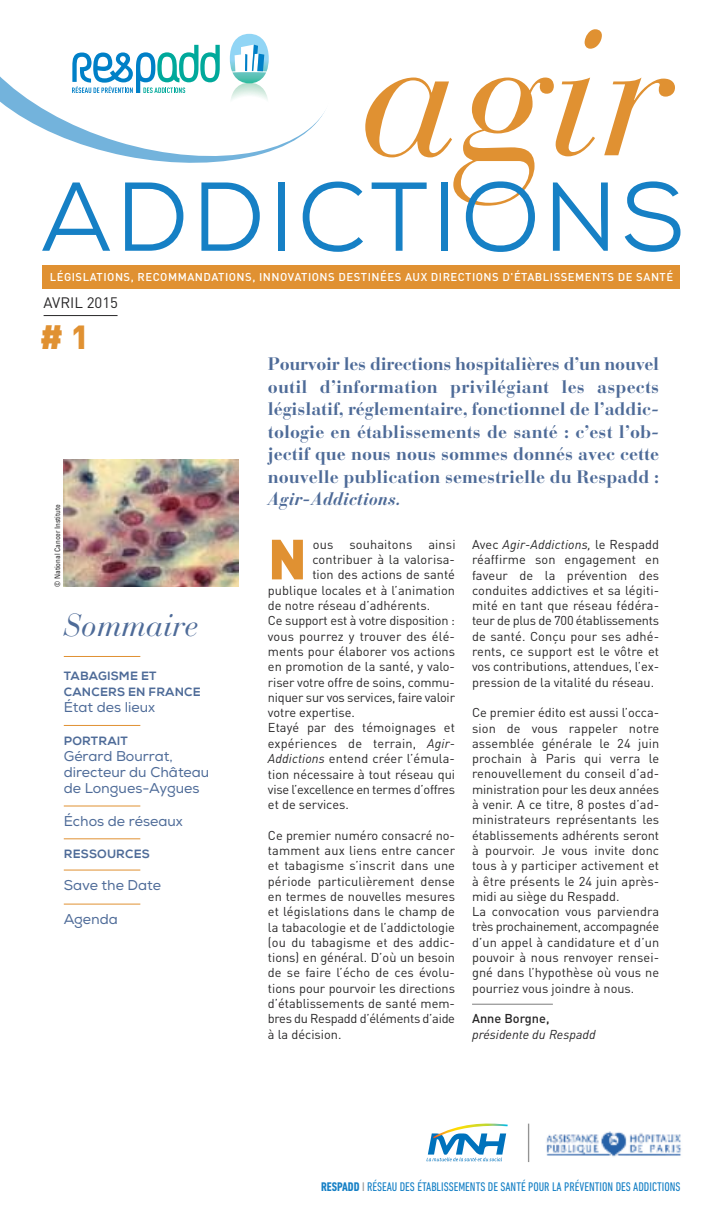
<style>
.page{position:relative;width:723px;height:1212px;background:#fff}
.page>*{position:absolute;margin:0;border:0;box-sizing:border-box;transform-origin:0 0}
.t1{font:italic 180px "Bauer Bodoni";color:#e09132}
.t2{font:97.5px "Nexa";letter-spacing:.035em;color:#1680c5}
.t3{font:900 55.65px "DIN";color:#e09132}
.t4{font:900 33px "DIN";color:#e09132}
.t5{font:italic 31.5px "Bauer Bodoni";color:#4e6b98}
.t6{font:700 18px/22.5px "Bauer Bodoni";color:#4e6b98;text-align:justify}
.t7{font:italic 700 18px "Bauer Bodoni";color:#4e6b98}
.t8{font:15px "DIN";color:#272627}
.t9{font:13.5px/16.2px "Nexa";color:#4e6b98}
.t10{font:12.75px/15.3px "DIN";color:#272627;text-align:justify}
.t11{font:condensed 12.75px "DIN Next LT Pro";color:#1680c5}
.t12{font:italic 12.75px "DINOT";color:#272627}
.t13{font:12.75px "DIN";letter-spacing:-.02em;color:#272627}
.t14{font:500 12.75px "DIN";color:#272627}
.t15{font:12px/15.5px "Nexa X Bold";letter-spacing:.015em;color:#4e6b98}
.t16{font:500 11.25px "DIN";letter-spacing:.045em;color:#fff}
.t17{font:condensed 7.5px "Univers LT Std";color:#272627}
.s1{font-family:"DINOT";font-style:italic}
.s2{font-family:"DIN";font-style:normal}
.s3{font-weight:700}
.s4{color:#939393}
</style>
<div class="page">
<hr style="left:44px;top:315px;width:74px;height:1px;background:#272627">
<svg style="left:0;top:33px;width:325px;height:127px"></svg>
<svg style="left:72px;top:45px;width:148px;height:48px"></svg>
<svg style="left:230px;top:34px;width:39px;height:98px"></svg>
<svg style="left:426px;top:1123px;width:82px;height:38px"></svg>
<img style="left:546px;top:1131px;width:135px;height:26px">
<hr style="left:528px;top:1123px;width:1px;height:39px;background:#939393">
<div style="left:43px;top:266px;width:637px;height:23px;background:#e09132"></div>
<hr style="left:472px;top:1004px;width:81px;height:1px;background:#7d7d7d">
<img style="left:64px;top:459px;width:174px;height:128px">
<hr style="left:64px;top:725px;width:76px;height:1px;background:#e09132">
<hr style="left:64px;top:806px;width:76px;height:1px;background:#e09132">
<hr style="left:64px;top:870px;width:76px;height:1px;background:#e09132">
<hr style="left:64px;top:904px;width:76px;height:1px;background:#e09132">
<hr style="left:64px;top:656px;width:76px;height:1px;background:#e09132">
<hr style="left:64px;top:838px;width:76px;height:1px;background:#e09132">
<h1 class="t1" style="left:359px;top:29px;width:311px">agir</h1>
<h2 class="t2" style="left:40px;top:182px;width:646px">ADDICTIONS</h2>
<p class="t16" style="left:50px;top:271px;width:625px">LÉGISLATIONS, RECOMMANDATIONS, INNOVATIONS DESTINÉES AUX DIRECTIONS D'ÉTABLISSEMENTS DE SANTÉ</p>
<p class="t8" style="left:44px;top:294px;width:76px">AVRIL 2015</p>
<h3 class="t4" style="left:40px;top:318px;width:51px">#1</h3>
<p class="t17" style="left:55px;top:587px;width:84px;rotate:-90deg">© National Cancer Institute</p>
<h3 class="t5" style="left:64px;top:613px;width:136px">Sommaire</h3>
<p class="t15" style="left:64px;top:670px;width:138px">TABAGISME ET<br>CANCERS EN FRANCE</p>
<p class="t9" style="left:64px;top:701px;width:93px">État des lieux</p>
<p class="t15" style="left:64px;top:734px;width:66px">PORTRAIT</p>
<p class="t9" style="left:64px;top:750px;width:147px">Gérard Bourrat, directeur du Château de Longues-Aygues</p>
<p class="t9" style="left:64px;top:814px;width:121px">Échos de réseaux</p>
<p class="t15" style="left:64px;top:848px;width:87px">RESSOURCES</p>
<p class="t9" style="left:64px;top:879px;width:99px">Save the Date</p>
<p class="t9" style="left:64px;top:912px;width:56px">Agenda</p>
<p class="t6" style="left:268px;top:355px;width:393px">Pourvoir les directions hospitalières d’un nouvel outil d’information privilégiant les aspects législatif, réglementaire, fonctionnel de l’addic&shy;tologie en établissements de santé : c’est l’ob&shy;jectif que nous nous sommes donnés avec cette nouvelle publication semestrielle du Respadd :</p>
<h3 class="t7" style="left:268px;top:493px;width:135px">Agir-Addictions.</h3>
<h3 class="t3" style="left:268px;top:528px;width:40px">N</h3>
<p class="t10" style="left:313px;top:537px;width:22px">ous</p>
<p class="t10" style="left:349px;top:537px;width:64px">souhaitons</p>
<p class="t10" style="left:428px;top:537px;width:29px">ainsi</p>
<p class="t10" style="left:312px;top:552px;width:144px">contribuer à la valorisa-</p>
<p class="t10" style="left:312px;top:567px;width:144px">tion des actions de santé</p>
<p class="t10" style="left:268px;top:583px;width:189px">publique locales et à l’animation</p>
<p class="t10" style="left:268px;top:598px;width:164px">de notre réseau d’adhérents.</p>
<p class="t10" style="left:268px;top:613px;width:189px">Ce support est à votre disposition :</p>
<p class="t10" style="left:268px;top:628px;width:189px">vous pourrez y trouver des élé-</p>
<p class="t10" style="left:268px;top:644px;width:189px">ments pour élaborer vos actions</p>
<p class="t10" style="left:268px;top:659px;width:189px">en promotion de la santé, y valo-</p>
<p class="t10" style="left:268px;top:674px;width:189px">riser votre offre de soins, commu-</p>
<p class="t10" style="left:268px;top:690px;width:189px">niquer sur vos services, faire valoir</p>
<p class="t10" style="left:268px;top:705px;width:89px">votre expertise.</p>
<p class="t10" style="left:268px;top:720px;width:189px">Etayé par des témoignages et</p>
<p class="t10" style="left:268px;top:736px;width:189px">expériences de terrain, <span class="s1">Agir-</span></p>
<p class="t10" style="left:268px;top:751px;width:189px"><span class="s1">Addictions</span> entend créer l’émula-</p>
<p class="t10" style="left:268px;top:766px;width:189px">tion nécessaire à tout réseau qui</p>
<p class="t13" style="left:268px;top:782px;width:189px">vise l’excellence en termes d’offres</p>
<p class="t10" style="left:268px;top:797px;width:82px">et de services.</p>
<p class="t10" style="left:268px;top:828px;width:189px">Ce premier numéro consacré no&shy;tamment aux liens entre cancer et tabagisme s’inscrit dans une période particulièrement dense en termes de nouvelles mesures et législations dans le champ de la tabacologie et de l’addictologie (ou du tabagisme et des addic&shy;tions) en général. D’où un besoin de se faire l’écho de ces évolu&shy;tions pour pourvoir les directions d’établissements de santé mem&shy;bres du Respadd d’éléments d’aide à la décision.</p>
<p class="t12" style="left:472px;top:540px;width:189px"><span class="s2">Avec</span> Agir-Addictions, <span class="s2">le Respadd</span></p>
<p class="t10" style="left:472px;top:552px;width:189px">réaffirme son engagement en faveur de la prévention des conduites addictives et sa légiti&shy;mité en tant que réseau fédéra&shy;teur de plus de 700 établissements de santé. Conçu pour ses adhé&shy;rents, ce support est le vôtre et vos contributions, attendues, l’ex&shy;pression de la vitalité du réseau.</p>
<p class="t10" style="left:472px;top:705px;width:189px;text-align:left">Ce premier édito est aussi l’occa&shy;sion de vous rappeler notre assemblée générale le 24 juin prochain à Paris qui verra le renouvellement du conseil d’ad&shy;ministration pour les deux années à venir. A ce titre, 8 postes d’ad&shy;ministrateurs représentants les établissements adhérents seront à pourvoir. Je vous invite donc tous à y participer activement et à être présents le 24 juin après&shy;midi au siège du Respadd.<br>La convocation vous parviendra très prochainement, accompagnée d’un appel à candidature et d’un pouvoir à nous renvoyer rensei&shy;gné dans l’hypothèse où vous ne pourriez vous joindre à nous.</p>
<p class="t14" style="left:472px;top:1011px;width:79px">Anne Borgne,</p>
<p class="t12" style="left:472px;top:1030px;width:125px">présidente du Respadd</p>
<p class="t11" style="left:321px;top:1182px;width:361px"><span class="s3">RESPADD</span> <span class="s4">I</span> RÉSEAU DES ÉTABLISSEMENTS DE SANTÉ POUR LA PRÉVENTION DES ADDICTIONS</p>
</div>
